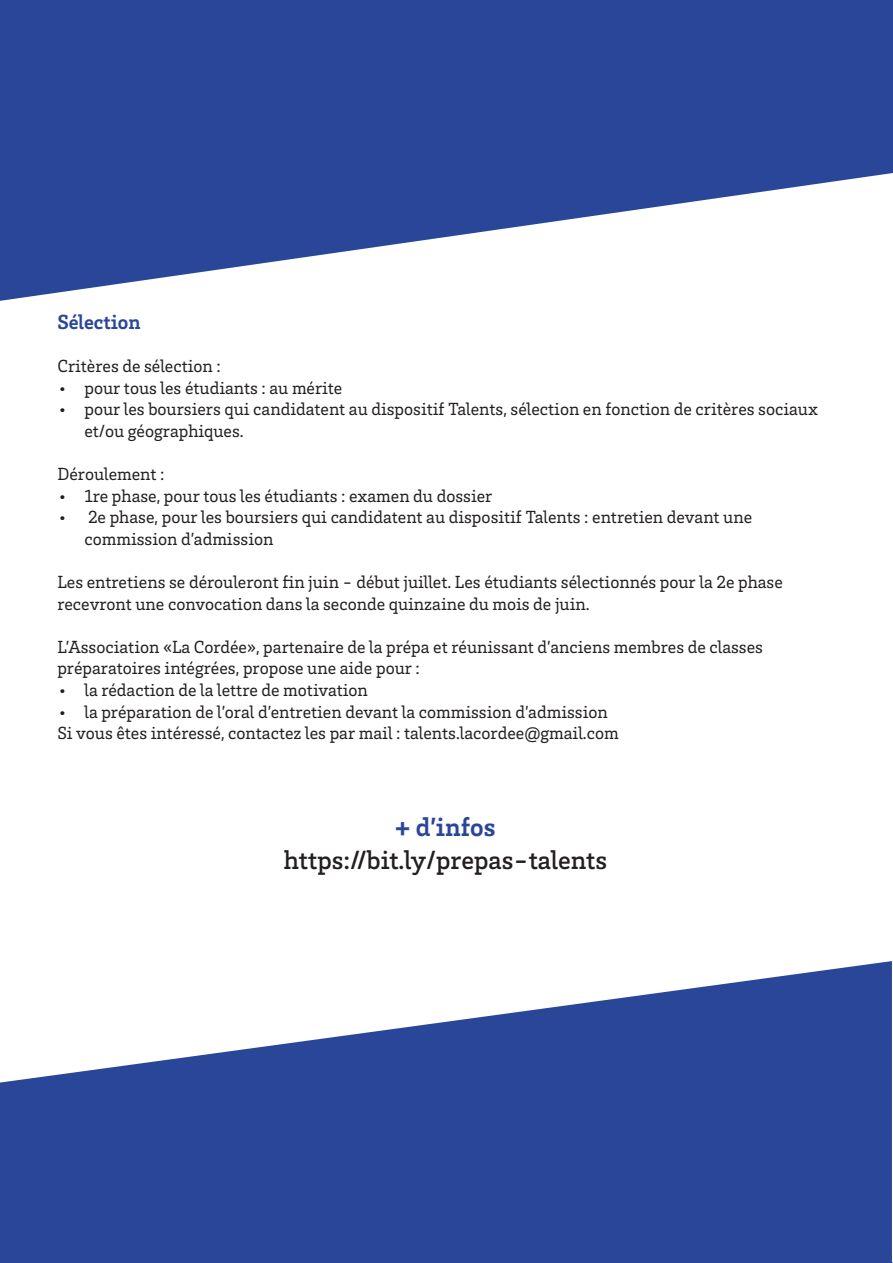
<style>
.page{position:relative;width:893px;height:1263px;background:#fff}
.page>*{position:absolute;margin:0;border:0;box-sizing:border-box;transform-origin:0 0}
.t1{font:500 27px "Brix Slab";color:#231f20}
.t2{font:700 27px "Brix Slab";color:#2a4699}
.t3{font:700 21px "Brix Slab";color:#2a4699}
.t4{font:18px/21.6px "Brix Slab";color:#231f20}
</style>
<div class="page">
<svg style="left:0;top:961px;width:893px;height:302px;fill:#2a4699"></svg>
<svg style="left:0;top:0;width:893px;height:301px;fill:#2a4699"></svg>
<p class="t3" style="left:57px;top:308px;width:85px">Sélection</p>
<p class="t4" style="left:57px;top:354px;width:165px">Critères de sélection :</p>
<p class="t4" style="left:57px;top:376px;width:287px">• pour tous les étudiants : au mérite</p>
<p class="t4" style="left:84px;top:398px;width:735px;text-indent:-27px">• pour les boursiers qui candidatent au dispositif Talents, sélection en fonction de critères sociaux et/ou géographiques.</p>
<p class="t4" style="left:57px;top:462px;width:109px">Déroulement :</p>
<p class="t4" style="left:57px;top:484px;width:436px">• 1re phase, pour tous les étudiants : examen du dossier</p>
<p class="t4" style="left:84px;top:506px;width:669px;text-indent:-27px">• 2e phase, pour les boursiers qui candidatent au dispositif Talents : entretien devant une commission d’admission</p>
<p class="t4" style="left:57px;top:570px;width:727px">Les entretiens se dérouleront fin juin - début juillet. Les étudiants sélectionnés pour la 2e phase recevront une convocation dans la seconde quinzaine du mois de juin.</p>
<p class="t4" style="left:57px;top:635px;width:707px">L’Association «La Cordée», partenaire de la prépa et réunissant d’anciens membres de classes préparatoires intégrées, propose une aide pour :</p>
<p class="t4" style="left:57px;top:678px;width:312px">• la rédaction de la lettre de motivation</p>
<p class="t4" style="left:57px;top:700px;width:552px">• la préparation de l’oral d’entretien devant la commission d’admission</p>
<p class="t4" style="left:57px;top:722px;width:563px">Si vous êtes intéressé, contactez les par mail : talents.lacordee@gmail.com</p>
<p class="t2" style="left:395px;top:810px;width:102px">+ d’infos</p>
<p class="t1" style="left:284px;top:842px;width:325px">https://bit.ly/prepas-talents</p>
</div>
